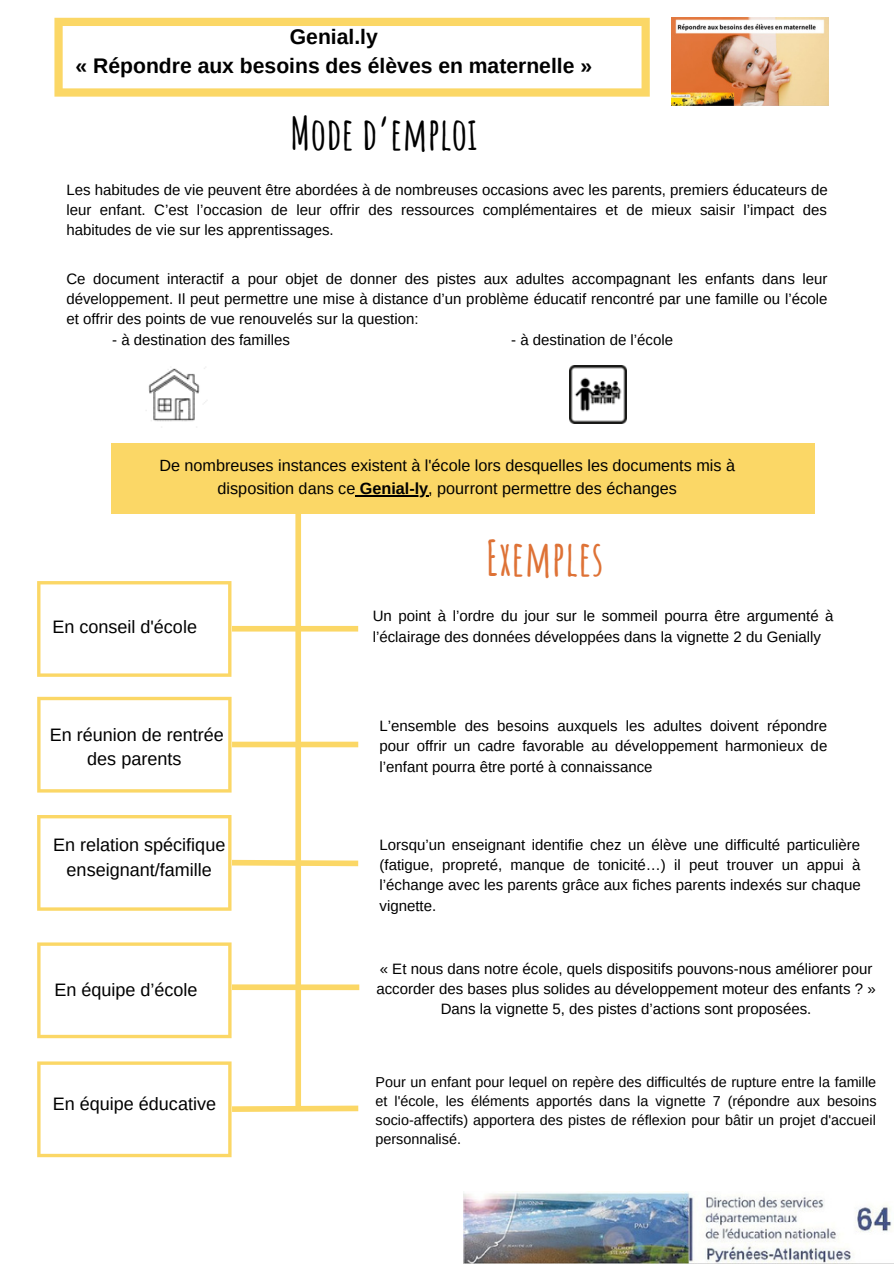
<style>
.page{position:relative;width:894px;height:1264px;background:#fff}
.page>*{position:absolute;margin:0;border:0;box-sizing:border-box;transform-origin:0 0}
.t1{font:700 48px "Amatic SC";color:#de7236}
.t2{font:700 44.1px "Amatic SC";color:#000}
.t3{font:700 21.15px "Arimo";color:#000}
.t4{font:18px/24.8px "Arimo";color:#000;text-align:center}
.t5{font:16.2px/22.5px "Arimo";color:#000;text-align:center}
.t6{font:15px/20.2px "Arimo";color:#000;text-align:justify}
.t7{font:14.4px/19.2px "Arimo";color:#000;text-align:justify}
.s1{font-weight:700}
</style>
<div class="page">
<img style="left:146px;top:367px;width:60px;height:61px">
<img style="left:569px;top:366px;width:57px;height:57px">
<img style="left:671px;top:18px;width:156px;height:88px">
<svg style="left:54px;top:18px;width:595px;height:79px"></svg>
<div style="left:295px;top:514px;width:6px;height:594px;background:#fbd766"></div>
<svg style="left:37px;top:942px;width:194px;height:96px"></svg>
<div style="left:232px;top:626px;width:126px;height:5px;background:#fbd766"></div>
<svg style="left:37px;top:1061px;width:322px;height:96px"></svg>
<div style="left:232px;top:984px;width:127px;height:6px;background:#fbd766"></div>
<div style="left:232px;top:741px;width:126px;height:6px;background:#fbd766"></div>
<svg style="left:37px;top:581px;width:194px;height:95px"></svg>
<svg style="left:37px;top:696px;width:194px;height:96px"></svg>
<svg style="left:37px;top:815px;width:322px;height:95px"></svg>
<div style="left:112px;top:443px;width:702px;height:71px;background:#fbd766"></div>
<img style="left:463px;top:1191px;width:429px;height:72px">
<hr style="left:360px;top:495px;width:68px;height:1px;background:#000">
<p class="t3" style="left:290px;top:25px;width:89px">Genial.ly</p>
<p class="t3" style="left:76px;top:53px;width:518px">« Répondre aux besoins des élèves en maternelle »</p>
<p class="t2" style="left:290px;top:105px;width:188px">Mode d’emploi</p>
<p class="t6" style="left:66px;top:179px;width:762px">Les habitudes de vie peuvent être abordées à de nombreuses occasions avec les parents, premiers éducateurs de leur enfant. C’est l’occasion de leur offrir des ressources complémentaires et de mieux saisir l’impact des habitudes de vie sur les apprentissages.</p>
<p class="t6" style="left:66px;top:268px;width:762px">Ce document interactif a pour objet de donner des pistes aux adultes accompagnant les enfants dans leur développement. Il peut permettre une mise à distance d’un problème éducatif rencontré par une famille ou l’école et offrir des points de vue renouvelés sur la question:</p>
<p class="t6" style="left:112px;top:329px;width:179px">- à destination des familles</p>
<p class="t6" style="left:511px;top:329px;width:163px">- à destination de l’école</p>
<p class="t5" style="left:159px;top:454px;width:577px">De nombreuses instances existent à l'école lors desquelles les documents mis à disposition dans ce <span class="s1">Genial-ly</span>, pourront permettre des échanges</p>
<p class="t4" style="left:52px;top:614px;width:146px">En conseil d'école</p>
<p class="t4" style="left:50px;top:722px;width:176px">En réunion de rentrée des parents</p>
<p class="t4" style="left:53px;top:832px;width:174px">En relation spécifique enseignant/famille</p>
<p class="t4" style="left:54px;top:977px;width:145px">En équipe d’école</p>
<p class="t4" style="left:53px;top:1091px;width:165px">En équipe éducative</p>
<p class="t1" style="left:486px;top:527px;width:119px">Exemples</p>
<p class="t6" style="left:372px;top:606px;width:462px">Un point à l’ordre du jour sur le sommeil pourra être argumenté à l’éclairage des données développées dans la vignette 2 du Genially</p>
<p class="t6" style="left:379px;top:715px;width:449px">L’ensemble des besoins auxquels les adultes doivent répondre pour offrir un cadre favorable au développement harmonieux de l’enfant pourra être porté à connaissance</p>
<p class="t6" style="left:379px;top:834px;width:482px">Lorsqu’un enseignant identifie chez un élève une difficulté particulière (fatigue, propreté, manque de tonicité…) il peut trouver un appui à l’échange avec les parents grâce aux fiches parents indexés sur chaque vignette.</p>
<p class="t6" style="left:376px;top:958px;width:500px;text-align:center">« Et nous dans notre école, quels dispositifs pouvons-nous améliorer pour accorder des bases plus solides au développement moteur des enfants ? »<br>Dans la vignette 5, des pistes d’actions sont proposées.</p>
<p class="t7" style="left:375px;top:1072px;width:502px">Pour un enfant pour lequel on repère des difficultés de rupture entre la famille et l'école, les éléments apportés dans la vignette 7 (répondre aux besoins socio-affectifs) apportera des pistes de réflexion pour bâtir un projet d'accueil personnalisé.</p>
</div>
